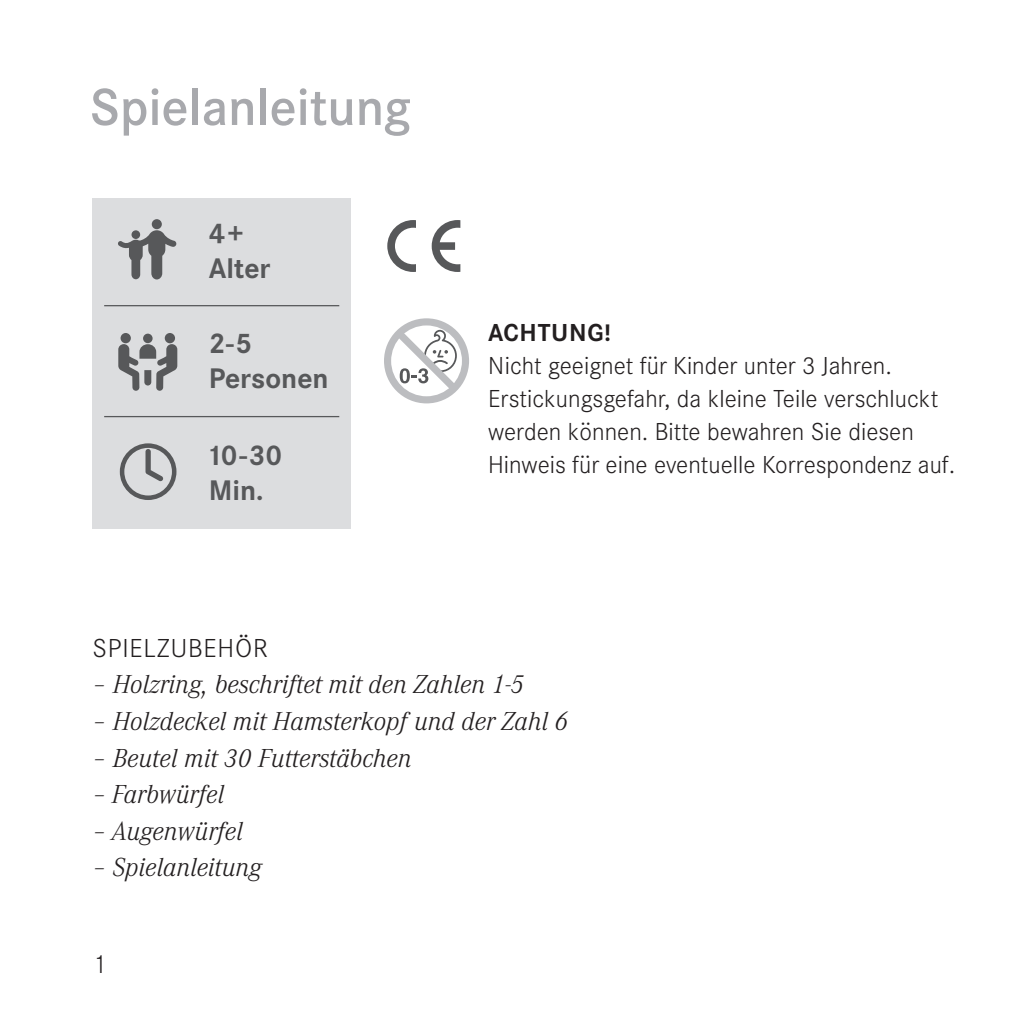
<style>
.page{position:relative;width:1021px;height:1021px;background:#fff}
.page>*{position:absolute;margin:0;border:0;box-sizing:border-box;transform-origin:0 0}
.t1{font:600 54px "Corporate S";color:#a8a9ad}
.t2{font:700 29.4px/35.4px "Corporate S";color:#57585a}
.t3{font:italic 300 27px "Corporate A";color:#231f20}
.t4{font:300 27px "Corporate S";letter-spacing:.03em;color:#231f20}
.t5{font:300 25.5px/33px "Corporate S";color:#231f20}
.t6{font:700 25.5px "Corporate S";letter-spacing:.03em;color:#231f20}
</style>
<div class="page">
<svg style="left:384px;top:318px;width:85px;height:85px"></svg>
<svg style="left:387px;top:220px;width:29px;height:52px"></svg>
<svg style="left:431px;top:220px;width:29px;height:52px"></svg>
<div style="left:92px;top:198px;width:259px;height:331px;background:#dcdddf"></div>
<div style="left:152px;top:219px;width:10px;height:10px;background:#57585a;border-radius:50%"></div>
<svg style="left:118px;top:230px;width:59px;height:49px"></svg>
<svg style="left:120px;top:443px;width:56px;height:57px"></svg>
<div style="left:143px;top:333px;width:10px;height:10px;background:#57585a;border-radius:50%"></div>
<div style="left:165px;top:333px;width:10px;height:10px;background:#57585a;border-radius:50%"></div>
<div style="left:120px;top:333px;width:11px;height:10px;background:#57585a;border-radius:50%"></div>
<svg style="left:118px;top:344px;width:59px;height:47px"></svg>
<hr style="left:104px;top:416px;width:235px;height:1px;background:#57585a">
<hr style="left:104px;top:305px;width:235px;height:1px;background:#57585a">
<h1 class="t1" style="left:90px;top:77px;width:323px">Spielanleitung</h1>
<p class="t2" style="left:209px;top:215px;width:63px">4+<br>Alter</p>
<p class="t2" style="left:209px;top:325px;width:121px">2-5<br>Personen</p>
<p class="t2" style="left:206px;top:437px;width:78px">10-30<br>Min.</p>
<p class="t6" style="left:488px;top:318px;width:124px">ACHTUNG!</p>
<p class="t5" style="left:488px;top:349px;width:469px">Nicht geeignet für Kinder unter 3 Jahren.<br>Erstickungsgefahr, da kleine Teile verschluckt werden können. Bitte bewahren Sie diesen Hinweis für eine eventuelle Korrespondenz auf.</p>
<p class="t4" style="left:92px;top:633px;width:177px">SPIELZUBEHÖR</p>
<p class="t3" style="left:92px;top:669px;width:433px">– Holzring, beschriftet mit den Zahlen 1-5</p>
<p class="t3" style="left:92px;top:705px;width:477px">– Holzdeckel mit Hamsterkopf und der Zahl 6</p>
<p class="t3" style="left:92px;top:742px;width:320px">– Beutel mit 30 Futterstäbchen</p>
<p class="t3" style="left:92px;top:779px;width:133px">– Farbwürfel</p>
<p class="t3" style="left:92px;top:815px;width:152px">– Augenwürfel</p>
<p class="t3" style="left:92px;top:852px;width:171px">– Spielanleitung</p>
<p class="t4" style="left:94px;top:949px;width:16px">1</p>
</div>
